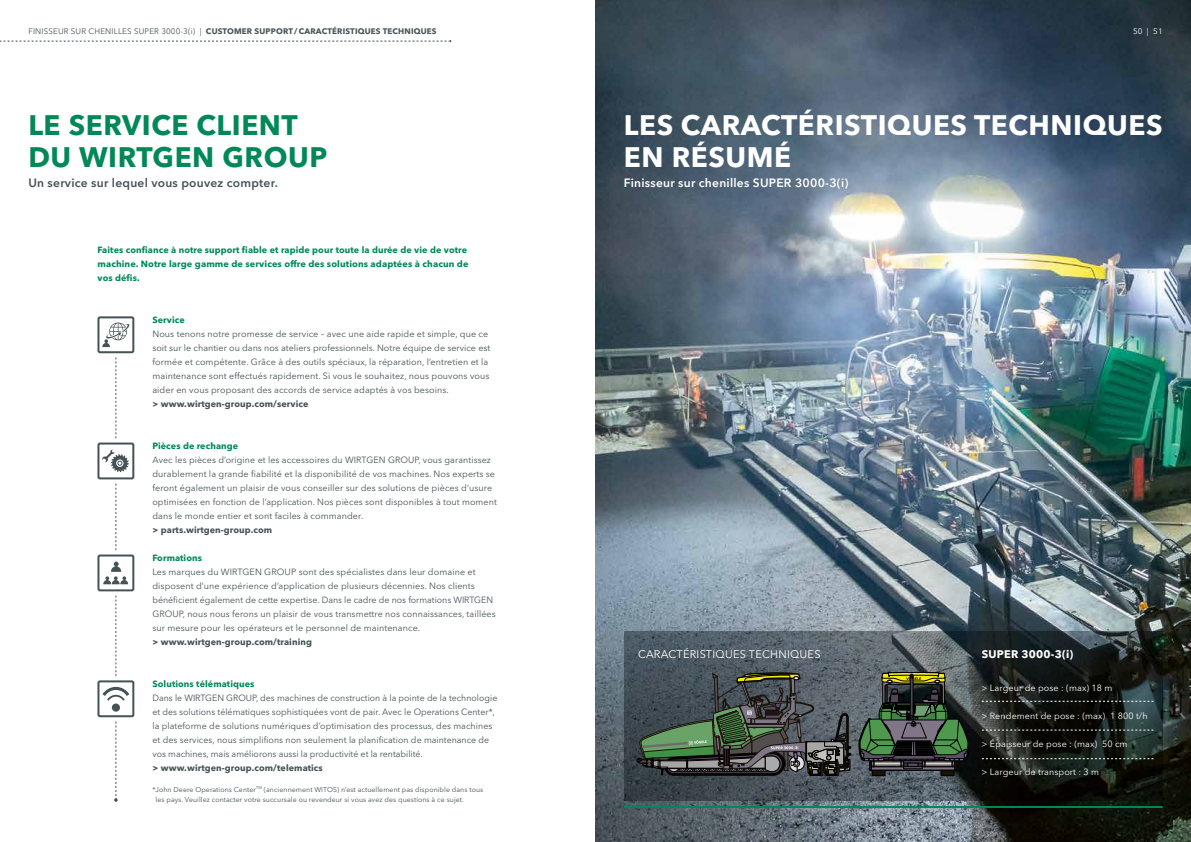
<style>
.page{position:relative;width:1191px;height:842px;background:#fff}
.page>*{position:absolute;margin:0;border:0;box-sizing:border-box;transform-origin:0 0}
.t1{font:700 28px/32px "Avenir Next LT Pro";letter-spacing:.02em;color:#fff}
.t2{font:700 28px/32px "Avenir Next LT Pro";letter-spacing:.02em;color:#008858}
.t3{font:600 12px "Avenir Next LT Pro";letter-spacing:.02em;color:#455256}
.t4{font:600 12px "Avenir Next LT Pro";letter-spacing:.02em;color:#fff}
.t5{font:11px "Avenir Next LT Pro";letter-spacing:.02em;color:#fff}
.t6{font:700 11px "Avenir Next LT Pro";letter-spacing:.02em;color:#fff}
.t7{font:9px/14px "Avenir Next LT Pro";letter-spacing:.01em;color:#455256}
.t8{font:700 9px/14px "Avenir Next LT Pro";letter-spacing:.01em;color:#008858}
.t9{font:700 9px "Avenir Next LT Pro";letter-spacing:.01em;color:#455256}
.t10{font:9px "Avenir Next LT Pro";letter-spacing:.01em;color:#fff}
.t11{font:700 8px "Avenir Next LT Pro";letter-spacing:.02em;color:#455256}
.t12{font:8px "Avenir Next LT Pro";color:#fff}
.t13{font:7px/10px "Avenir Next LT Pro";letter-spacing:.01em;color:#455256}
.s1{font-weight:400}
</style>
<div class="page">
<img style="left:595px;top:0;width:596px;height:842px">
<hr style="left:624px;top:806px;width:538px;height:2px;background:#008858">
<svg style="left:624px;top:631px;width:538px;height:169px"></svg>
<svg style="left:637px;top:673px;width:214px;height:103px"></svg>
<div style="left:872px;top:769px;width:13px;height:7px;background:#181405"></div>
<div style="left:872px;top:769px;width:13px;height:7px;border:1px solid #000"></div>
<div style="left:941px;top:769px;width:12px;height:7px;background:#181405"></div>
<div style="left:941px;top:769px;width:13px;height:7px;border:1px solid #1a130d"></div>
<div style="left:941px;top:769px;width:12px;height:7px;border:1px solid #000"></div>
<svg style="left:858px;top:672px;width:111px;height:99px"></svg>
<svg style="left:0;top:40px;width:451px;height:2px"></svg>
<svg style="left:102px;top:322px;width:28px;height:25px"></svg>
<div style="left:97px;top:316px;width:37px;height:37px;border:2px solid #455256;border-radius:2px"></div>
<svg style="left:102px;top:450px;width:27px;height:22px"></svg>
<div style="left:97px;top:442px;width:37px;height:37px;border:2px solid #455256;border-radius:2px"></div>
<svg style="left:103px;top:562px;width:25px;height:22px"></svg>
<div style="left:97px;top:554px;width:37px;height:37px;border:2px solid #455256;border-radius:2px"></div>
<div style="left:97px;top:680px;width:37px;height:37px;border:2px solid #455256;border-radius:2px"></div>
<div style="left:112px;top:703px;width:8px;height:9px;background:#455256;border-radius:50%"></div>
<svg style="left:102px;top:687px;width:27px;height:14px"></svg>
<svg style="left:116px;top:357px;width:1px;height:81px"></svg>
<svg style="left:116px;top:484px;width:1px;height:66px"></svg>
<svg style="left:116px;top:596px;width:1px;height:80px"></svg>
<svg style="left:114px;top:721px;width:4px;height:81px"></svg>
<svg style="left:981px;top:701px;width:172px;height:1px"></svg>
<svg style="left:981px;top:730px;width:172px;height:1px"></svg>
<svg style="left:981px;top:758px;width:172px;height:1px"></svg>
<p class="t11" style="left:28px;top:27px;width:410px"><span class="s1">FINISSEUR SUR CHENILLES SUPER 3000-3(i) |</span> CUSTOMER SUPPORT/CARACTÉRISTIQUES TECHNIQUES</p>
<h1 class="t2" style="left:28px;top:108px;width:300px">LE SERVICE CLIENT<br>DU WIRTGEN GROUP</h1>
<h2 class="t3" style="left:28px;top:175px;width:251px">Un service sur lequel vous pouvez compter.</h2>
<p class="t8" style="left:97px;top:243px;width:372px">Faites confiance à notre support fiable et rapide pour toute la durée de vie de votre machine. Notre large gamme de services offre des solutions adaptées à chacun de vos défis.</p>
<p class="t8" style="left:152px;top:313px;width:34px">Service</p>
<p class="t7" style="left:152px;top:327px;width:339px">Nous tenons notre promesse de service – avec une aide rapide et simple, que ce soit sur le chantier ou dans nos ateliers professionnels. Notre équipe de service est formée et compétente. Grâce à des outils spéciaux, la réparation, l’entretien et la maintenance sont effectués rapidement. Si vous le souhaitez, nous pouvons vous aider en vous proposant des accords de service adaptés à vos besoins.</p>
<p class="t9" style="left:152px;top:398px;width:158px">&gt; www.wirtgen-group.com/service</p>
<p class="t8" style="left:152px;top:439px;width:87px">Pièces de rechange</p>
<p class="t7" style="left:152px;top:453px;width:346px">Avec les pièces d’origine et les accessoires du WIRTGEN GROUP, vous garantissez durablement la grande fiabilité et la disponibilité de vos machines. Nos experts se feront également un plaisir de vous conseiller sur des solutions de pièces d’usure optimisées en fonction de l’application. Nos pièces sont disponibles à tout moment dans le monde entier et sont faciles à commander.</p>
<p class="t9" style="left:152px;top:524px;width:121px">&gt; parts.wirtgen-group.com</p>
<p class="t8" style="left:152px;top:551px;width:51px">Formations</p>
<p class="t7" style="left:152px;top:565px;width:345px">Les marques du WIRTGEN GROUP sont des spécialistes dans leur domaine et disposent d’une expérience d’application de plusieurs décennies. Nos clients bénéficient également de cette expertise. Dans le cadre de nos formations WIRTGEN GROUP, nous nous ferons un plaisir de vous transmettre nos connaissances, taillées sur mesure pour les opérateurs et le personnel de maintenance.</p>
<p class="t9" style="left:152px;top:636px;width:161px">&gt; www.wirtgen-group.com/training</p>
<p class="t8" style="left:152px;top:677px;width:103px">Solutions télématiques</p>
<p class="t7" style="left:152px;top:691px;width:346px">Dans le WIRTGEN GROUP, des machines de construction à la pointe de la technologie et des solutions télématiques sophistiquées vont de pair. Avec le Operations Center*, la plateforme de solutions numériques d’optimisation des processus, des machines et des services, nous simplifions non seulement la planification de maintenance de vos machines, mais améliorons aussi la productivité et la rentabilité.</p>
<p class="t9" style="left:152px;top:762px;width:172px">&gt; www.wirtgen-group.com/telematics</p>
<p class="t13" style="left:156px;top:784px;width:329px;text-indent:-3px">*John Deere Operations Center<sup>TM</sup> (anciennement WITOS) n’est actuellement pas disponible dans tous les pays. Veuillez contacter votre succursale ou revendeur si vous avez des questions à ce sujet.</p>
<p class="t12" style="left:1133px;top:27px;width:31px">50 | 51</p>
<h1 class="t1" style="left:624px;top:108px;width:540px">LES CARACTÉRISTIQUES TECHNIQUES<br>EN RÉSUMÉ</h1>
<h2 class="t4" style="left:624px;top:175px;width:226px">Finisseur sur chenilles SUPER 3000-3(i)</h2>
<p class="t5" style="left:638px;top:647px;width:184px">CARACTÉRISTIQUES TECHNIQUES</p>
<p class="t6" style="left:981px;top:647px;width:93px">SUPER 3000-3(i)</p>
<p class="t10" style="left:981px;top:682px;width:132px">&gt; Largeur de pose : (max) 18 m</p>
<p class="t10" style="left:981px;top:710px;width:168px">&gt; Rendement de pose : (max) 1 800 t/h</p>
<p class="t10" style="left:981px;top:738px;width:148px">&gt; Épaisseur de pose : (max) 50 cm</p>
<p class="t10" style="left:981px;top:766px;width:119px">&gt; Largeur de transport : 3 m</p>
</div>
